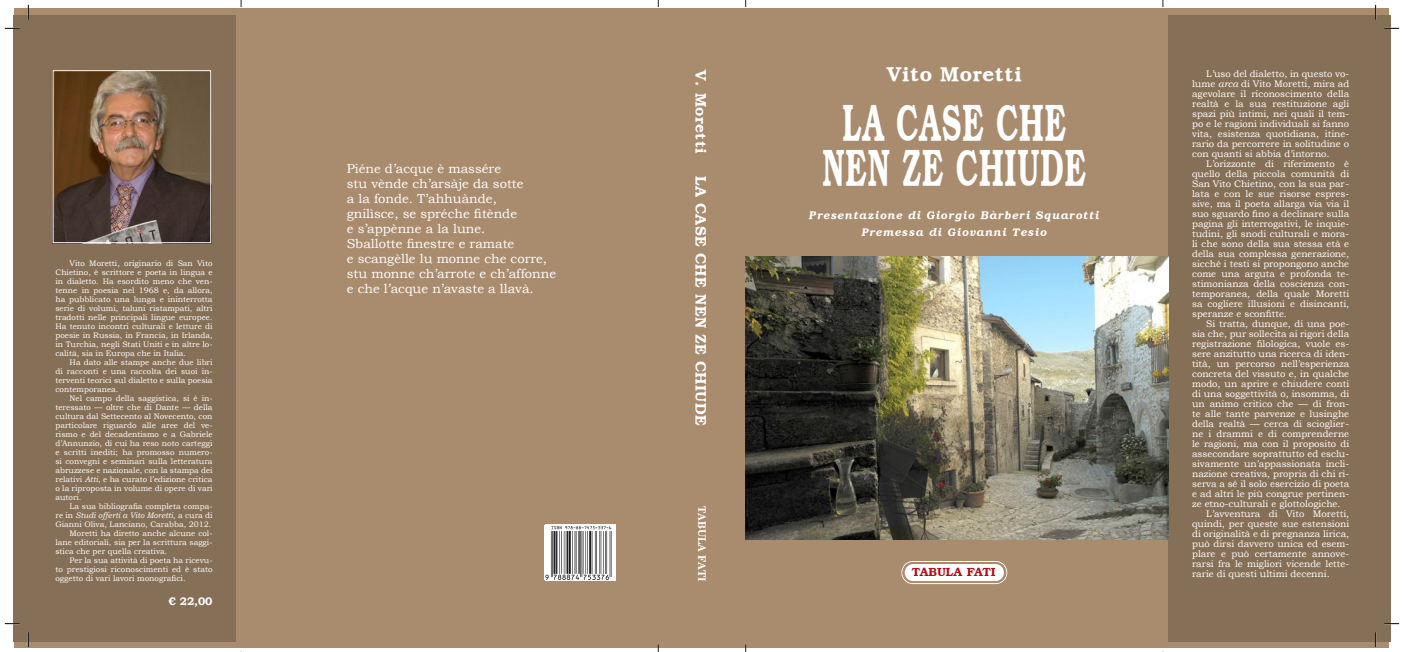
<style>
.page{position:relative;width:1404px;height:652px;background:#fff}
.page>*{position:absolute;margin:0;border:0;box-sizing:border-box;transform-origin:0 0}
.t1{font:51px "Bookman Demi";letter-spacing:.03em;color:#fff;scale:.59 1}
.t2{font:20px "Bookman Demi";letter-spacing:.03em;color:#fff}
.t3{font:15px "Bookman Demi";letter-spacing:.03em;color:#fff}
.t4{font:13px "Bookman Old Style";color:#fff}
.t5{font:600 12px "Bookman";color:#b00d15}
.t6{font:italic 11.2px "Bookman Demi";letter-spacing:.08em;color:#fff}
.t7{font:italic 600 11.2px "Bookman";letter-spacing:.08em;color:#fff}
.t8{font:700 11px "Bookman Old Style";color:#fff}
.t9{font:700 10px "New Century Schlbk";color:#fff}
.t10{font:9.5px/10px "Bookman Old Style";color:#fff;text-align:justify}
.t11{font:8px/9px "Bookman Old Style";color:#fff;text-align:justify}
.s1{font-style:italic}
</style>
<div class="page">
<div style="left:14px;top:8px;width:1374px;height:640px;background:#a98b6e"></div>
<div style="left:1168px;top:15px;width:222px;height:627px;background:#866f57"></div>
<div style="left:13px;top:15px;width:222px;height:627px;background:#866f57"></div>
<svg style="left:903px;top:563px;width:102px;height:21px;background:#f1ece7"></svg>
<div style="left:901px;top:561px;width:106px;height:23px;border:1px solid #fff;border-radius:11px"></div>
<div style="left:544px;top:524px;width:71px;height:57px;background:#fff"></div>
<img style="left:545px;top:526px;width:67px;height:54px">
<img style="left:55px;top:72px;width:154px;height:169px">
<div style="left:53px;top:70px;width:158px;height:173px;border:1px solid #fff"></div>
<img style="left:746px;top:256px;width:422px;height:283px">
<svg style="left:5px;top:28px;width:15px;height:1px"></svg>
<svg style="left:1384px;top:28px;width:14px;height:1px"></svg>
<svg style="left:5px;top:623px;width:15px;height:1px"></svg>
<svg style="left:1384px;top:623px;width:14px;height:1px"></svg>
<svg style="left:28px;top:5px;width:1px;height:15px"></svg>
<svg style="left:28px;top:632px;width:1px;height:15px"></svg>
<svg style="left:1375px;top:5px;width:1px;height:15px"></svg>
<svg style="left:1375px;top:632px;width:1px;height:15px"></svg>
<p class="t11" style="left:55px;top:259px;width:159px;text-indent:14px">Vito Moretti, originario di San Vito Chietino, è scrittore e poeta in lingua e in dialetto. Ha esordito meno che ven&shy;tenne in poesia nel 1968 e, da allora, ha pubblicato una lunga e ininterrotta serie di volumi, taluni ristampati, altri tradotti nelle principali lingue europee.<br>Ha tenuto incontri culturali e letture di poesie in Russia, in Francia, in Irlanda, in Turchia, negli Stati Uniti e in altre lo&shy;calità, sia in Europa che in Italia.</p>
<p class="t11" style="left:55px;top:358px;width:159px;text-indent:14px">Ha dato alle stampe anche due libri di racconti e una raccolta dei suoi in&shy;terventi teorici sul dialetto e sulla poesia contemporanea.</p>
<p class="t11" style="left:55px;top:394px;width:159px;text-indent:14px">Nel campo della saggistica, si è in&shy;teressato — oltre che di Dante — della cultura dal Settecento al Novecento, con particolare riguardo alle aree del ve&shy;rismo e del decadentismo e a Gabriele d’Annunzio, di cui ha reso noto carteggi e scritti inediti; ha promosso numero&shy;si convegni e seminari sulla letteratura abruzzese e nazionale, con la stampa dei relativi <span class="s1">Atti</span>, e ha curato l’edizione critica o la riproposta in volume di opere di vari autori.</p>
<p class="t11" style="left:55px;top:502px;width:159px;text-indent:14px">La sua bibliografia completa compa&shy;re in <span class="s1">Studi offerti a Vito Moretti</span>, a cura di Gianni Oliva, Lanciano, Carabba, 2012.</p>
<p class="t11" style="left:55px;top:529px;width:159px;text-indent:14px">Moretti ha diretto anche alcune col&shy;lane editoriali, sia per la scrittura saggi&shy;stica che per quella creativa.</p>
<p class="t11" style="left:55px;top:556px;width:159px;text-indent:14px">Per la sua attività di poeta ha ricevu&shy;to prestigiosi riconoscimenti ed è stato oggetto di vari lavori monografici.</p>
<p class="t8" style="left:169px;top:595px;width:45px">€ 22,00</p>
<p class="t4" style="left:347px;top:161px;width:156px">Piéne d’acque è massére</p>
<p class="t4" style="left:347px;top:176px;width:178px">stu vènde ch’arsàje da sotte</p>
<p class="t4" style="left:347px;top:191px;width:152px">a la fonde. T’ahhuànde,</p>
<p class="t4" style="left:347px;top:206px;width:172px">gnilìsce, se spréche fitènde</p>
<p class="t4" style="left:347px;top:221px;width:140px">e s’appènne a la lune.</p>
<p class="t4" style="left:347px;top:236px;width:169px">Sballotte finestre e ramate</p>
<p class="t4" style="left:347px;top:251px;width:202px">e scangèlle lu monne che corre,</p>
<p class="t4" style="left:347px;top:266px;width:211px">stu monne ch’arrote e ch’affonne</p>
<p class="t4" style="left:347px;top:281px;width:188px">e che l’acque n’avaste a llavà.</p>
<p class="t3" style="left:710px;top:70px;width:85px;rotate:90deg">V. Moretti</p>
<p class="t3" style="left:710px;top:176px;width:251px;rotate:90deg">LA CASE CHE NEN ZE CHIUDE</p>
<p class="t9" style="left:708px;top:506px;width:77px;rotate:90deg">TABULA FATI</p>
<p class="t2" style="left:887px;top:62px;width:136px">Vito Moretti</p>
<p class="t1" style="left:842px;top:91px;width:381px">LA CASE CHE</p>
<p class="t1" style="left:822px;top:136px;width:449px">NEN ZE CHIUDE</p>
<p class="t6" style="left:809px;top:208px;width:292px">Presentazione di Giorgio Bàrberi Squarotti</p>
<p class="t7" style="left:861px;top:225px;width:187px">Premessa di Giovanni Tesio</p>
<p class="t5" style="left:911px;top:565px;width:85px">T ABULA FA TI</p>
<p class="t10" style="left:1191px;top:69px;width:159px;text-indent:14px">L’uso del dialetto, in questo vo&shy;lume <span class="s1">arca</span> di Vito Moretti, mira ad agevolare il riconoscimento della realtà e la sua restituzione agli spazi più intimi, nei quali il tem&shy;po e le ragioni individuali si fanno vita, esistenza quotidiana, itine&shy;rario da percorrere in solitudine o con quanti si abbia d’intorno.</p>
<p class="t10" style="left:1191px;top:159px;width:159px;text-indent:14px">L’orizzonte di riferimento è quello della piccola comunità di San Vito Chietino, con la sua par&shy;lata e con le sue risorse espres&shy;sive, ma il poeta allarga via via il suo sguardo fino a declinare sulla pagina gli interrogativi, le inquie&shy;tudini, gli snodi culturali e mora&shy;li che sono della sua stessa età e della sua complessa generazione, sicché i testi si propongono anche come una arguta e profonda te&shy;stimonianza della coscienza con&shy;temporanea, della quale Moretti sa cogliere illusioni e disincanti, speranze e sconfitte.</p>
<p class="t10" style="left:1191px;top:319px;width:159px;text-indent:14px">Si tratta, dunque, di una poe&shy;sia che, pur sollecita ai rigori della registrazione filologica, vuole es&shy;sere anzitutto una ricerca di iden&shy;tità, un percorso nell’esperienza concreta del vissuto e, in qualche modo, un aprire e chiudere conti di una soggettività o, insomma, di un animo critico che — di fron&shy;te alle tante parvenze e lusinghe della realtà — cerca di scioglier&shy;ne i drammi e di comprenderne le ragioni, ma con il proposito di assecondare soprattutto ed esclu&shy;sivamente un’appassionata incli&shy;nazione creativa, propria di chi ri&shy;serva a sé il solo esercizio di poeta e ad altri le più congrue pertinen&shy;ze etno-culturali e glottologiche.</p>
<p class="t10" style="left:1191px;top:509px;width:159px;text-indent:14px">L’avventura di Vito Moretti, quindi, per queste sue estensioni di originalità e di pregnanza lirica, può dirsi davvero unica ed esem&shy;plare e può certamente annove&shy;rarsi fra le migliori vicende lette&shy;rarie di questi ultimi decenni.</p>
</div>
